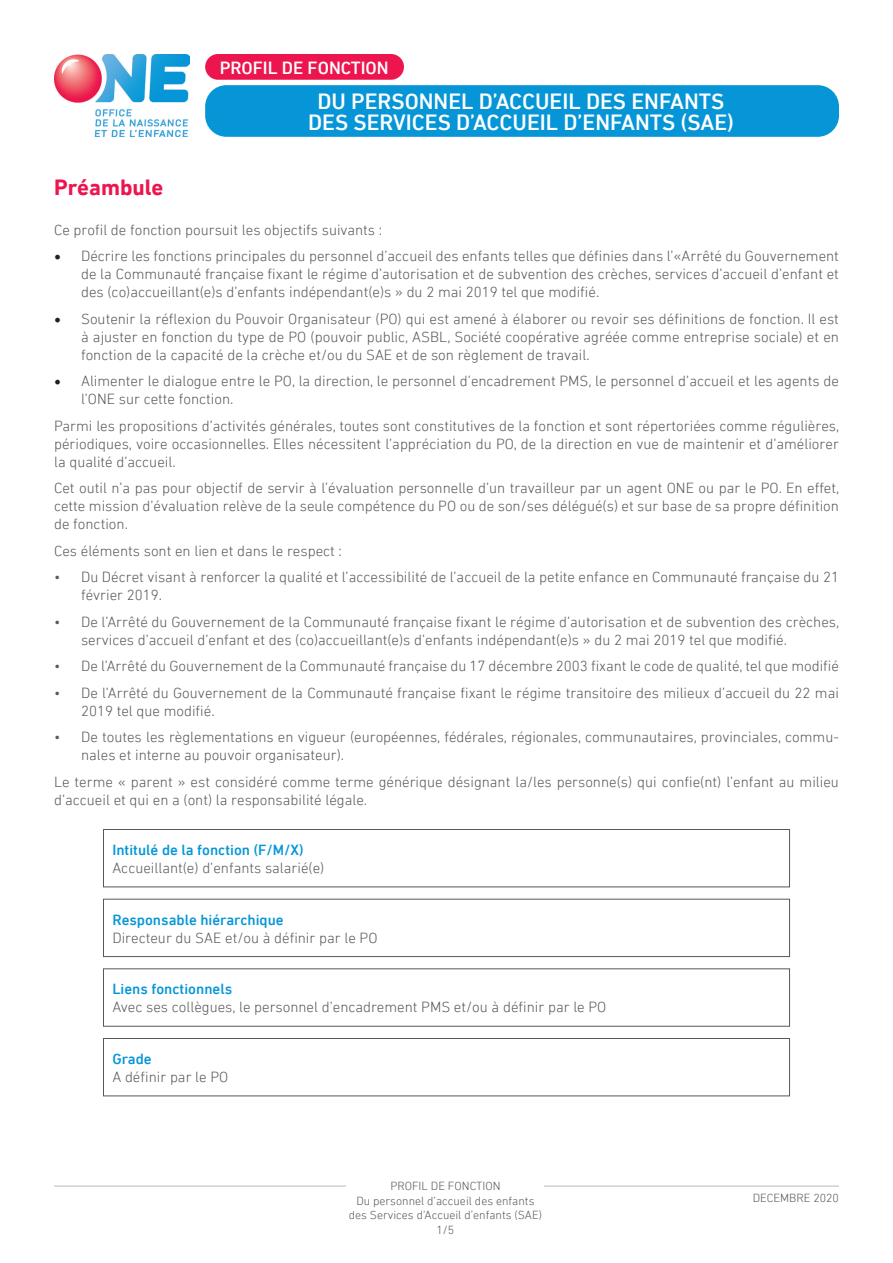
<style>
.page{position:relative;width:893px;height:1263px;background:#fff}
.page>*{position:absolute;margin:0;border:0;box-sizing:border-box;transform-origin:0 0}
.t1{font:500 22.5px/21px "DIN Next LT Pro";color:#fff;text-align:center}
.t2{font:700 22.5px "DIN Next LT Pro";color:#ed154e}
.t3{font:500 18px "DIN Next LT Pro";color:#fff}
.t4{font:300 15px/18px "DIN Next LT Pro";color:#57585a}
.t5{font:500 15px "DIN Next LT Pro";color:#0696d7}
.t6{font:300 12px/14.4px "DIN Next LT Pro";color:#57585a;text-align:center}
.s1{font-family:"Minion Pro";font-weight:400;font-size:18px;color:#231f20}
</style>
<div class="page">
<hr style="left:54px;top:1186px;width:785px;height:1px;background:#b8b9bc">
<div style="left:205px;top:85px;width:634px;height:52px;background:#0696d7;border-radius:21px"></div>
<img style="left:54px;top:54px;width:135px;height:82px">
<div style="left:347px;top:1181px;width:197px;height:56px;background:#fff"></div>
<div style="left:103px;top:829px;width:687px;height:58px;border:1px solid #57585a"></div>
<div style="left:103px;top:899px;width:687px;height:58px;border:1px solid #57585a"></div>
<div style="left:103px;top:968px;width:687px;height:58px;border:1px solid #57585a"></div>
<div style="left:103px;top:1038px;width:687px;height:58px;border:1px solid #57585a"></div>
<div style="left:205px;top:54px;width:199px;height:26px;background:#ed154e;border-radius:13px"></div>
<p class="t3" style="left:220px;top:57px;width:171px">PROFIL DE FONCTION</p>
<p class="t1" style="left:308px;top:91px;width:427px">DU PERSONNEL D’ACCUEIL DES ENFANTS<br>DES SERVICES D’ACCUEIL D’ENFANTS (SAE)</p>
<p class="t2" style="left:54px;top:175px;width:111px">Préambule</p>
<p class="t4" style="left:54px;top:220px;width:330px">Ce profil de fonction poursuit les objectifs suivants :</p>
<p class="t4" style="left:81px;top:247px;width:759px;text-align:justify;text-indent:-27px"><span class="s1">•</span> Décrire les fonctions principales du personnel d’accueil des enfants telles que définies dans l’«Arrêté du Gouvernement de la Communauté française fixant le régime d’autorisation et de subvention des crèches, services d’accueil d’enfant et des (co)accueillant(e)s d’enfants indépendant(e)s » du 2 mai 2019 tel que modifié.</p>
<p class="t4" style="left:81px;top:309px;width:759px;text-align:justify;text-indent:-27px"><span class="s1">•</span> Soutenir la réflexion du Pouvoir Organisateur (PO) qui est amené à élaborer ou revoir ses définitions de fonction. Il est à ajuster en fonction du type de PO (pouvoir public, ASBL, Société coopérative agréée comme entreprise sociale) et en fonction de la capacité de la crèche et/ou du SAE et de son règlement de travail.</p>
<p class="t4" style="left:81px;top:372px;width:759px;text-indent:-27px"><span class="s1">•</span> Alimenter le dialogue entre le PO, la direction, le personnel d’encadrement PMS, le personnel d’accueil et les agents de l’ONE sur cette fonction.</p>
<p class="t4" style="left:54px;top:416px;width:787px;text-align:justify">Parmi les propositions d’activités générales, toutes sont constitutives de la fonction et sont répertoriées comme régulières, périodiques, voire occasionnelles. Elles nécessitent l’appréciation du PO, de la direction en vue de maintenir et d’améliorer la qualité d’accueil.</p>
<p class="t4" style="left:54px;top:479px;width:787px;text-align:justify">Cet outil n’a pas pour objectif de servir à l’évaluation personnelle d’un travailleur par un agent ONE ou par le PO. En effet, cette mission d’évaluation relève de la seule compétence du PO ou de son/ses délégué(s) et sur base de sa propre définition de fonction.</p>
<p class="t4" style="left:54px;top:541px;width:289px">Ces éléments sont en lien et dans le respect :</p>
<p class="t4" style="left:81px;top:568px;width:759px;text-indent:-27px">• Du Décret visant à renforcer la qualité et l’accessibilité de l’accueil de la petite enfance en Communauté française du 21 février 2019.</p>
<p class="t4" style="left:81px;top:612px;width:760px;text-indent:-27px">• De l’Arrêté du Gouvernement de la Communauté française fixant le régime d’autorisation et de subvention des crèches, services d’accueil d’enfant et des (co)accueillant(e)s d’enfants indépendant(e)s » du 2 mai 2019 tel que modifié.</p>
<p class="t4" style="left:54px;top:657px;width:786px">• De l’Arrêté du Gouvernement de la Communauté française du 17 décembre 2003 fixant le code de qualité, tel que modifié</p>
<p class="t4" style="left:81px;top:683px;width:759px;text-indent:-27px">• De l’Arrêté du Gouvernement de la Communauté française fixant le régime transitoire des milieux d’accueil du 22 mai<br>2019 tel que modifié.</p>
<p class="t4" style="left:81px;top:728px;width:759px;text-indent:-27px">• De toutes les règlementations en vigueur (européennes, fédérales, régionales, communautaires, provinciales, commu&shy;nales et interne au pouvoir organisateur).</p>
<p class="t4" style="left:54px;top:773px;width:786px">Le terme « parent » est considéré comme terme générique désignant la/les personne(s) qui confie(nt) l’enfant au milieu d’accueil et qui en a (ont) la responsabilité légale.</p>
<p class="t5" style="left:112px;top:841px;width:193px">Intitulé de la fonction (F/M/X)</p>
<p class="t4" style="left:112px;top:858px;width:214px">Accueillant(e) d’enfants salarié(e)</p>
<p class="t5" style="left:112px;top:911px;width:173px">Responsable hiérarchique</p>
<p class="t4" style="left:112px;top:928px;width:267px">Directeur du SAE et/ou à définir par le PO</p>
<p class="t5" style="left:112px;top:980px;width:121px">Liens fonctionnels</p>
<p class="t4" style="left:112px;top:998px;width:495px">Avec ses collègues, le personnel d’encadrement PMS et/ou à définir par le PO</p>
<p class="t5" style="left:112px;top:1050px;width:41px">Grade</p>
<p class="t4" style="left:112px;top:1067px;width:117px">A définir par le PO</p>
<p class="t6" style="left:349px;top:1179px;width:195px">PROFIL DE FONCTION<br>Du personnel d’accueil des enfants des Services d’Accueil d’enfants (SAE)</p>
<p class="t6" style="left:437px;top:1222px;width:19px">1/5</p>
<p class="t6" style="left:753px;top:1190px;width:88px">DECEMBRE 2020</p>
</div>
